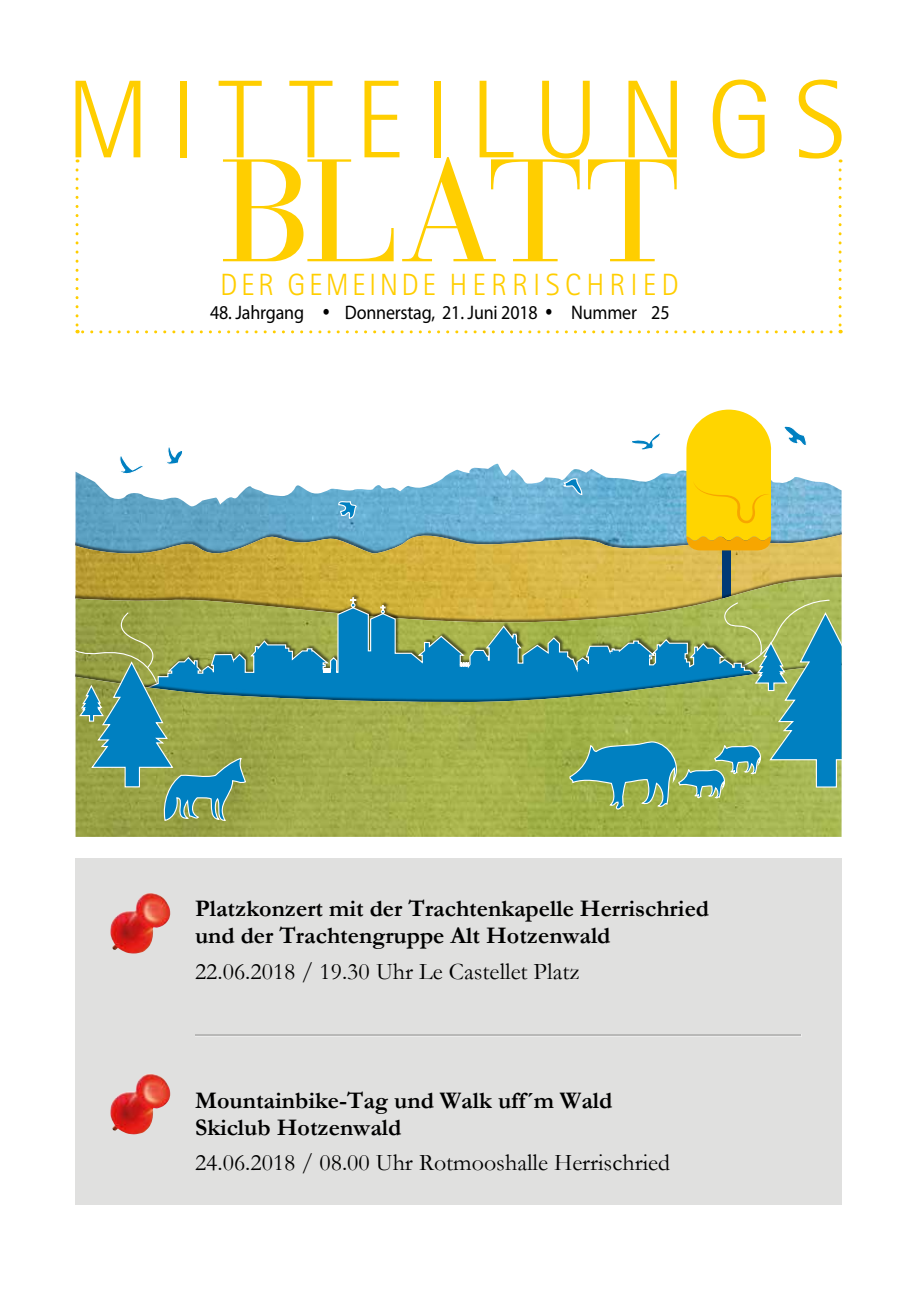
<style>
.page{position:relative;width:915px;height:1297px;background:#fff}
.page>*{position:absolute;margin:0;border:0;box-sizing:border-box;transform-origin:0 0}
.t1{font:144.75px "Bauer Bodoni";letter-spacing:-.02em;color:#ffce00}
.t2{font:300 111px "Rotis Semi Sans";letter-spacing:.18em;color:#ffce00}
.t3{font:300 30.75px "Rotis Sans Serif";letter-spacing:.16em;color:#ffce00}
.t4{font:700 24px/27.2px "Garamond";color:#000}
.t5{font:24px "Garamond";color:#000}
.t6{font:19.65px "Myriad Pro";letter-spacing:-.01em;color:#000;scale:.92 1}
</style>
<div class="page">
<svg style="left:838px;top:170px;width:3px;height:163px"></svg>
<svg style="left:75px;top:170px;width:755px;height:163px"></svg>
<div style="left:75px;top:858px;width:766px;height:358px;background:#e0e0df"></div>
<img style="left:75px;top:462px;width:766px;height:65px">
<div style="left:75px;top:527px;width:766px;height:115px;background:#000;opacity:.5"></div>
<img style="left:75px;top:531px;width:766px;height:41px">
<div style="left:722px;top:480px;width:8px;height:175px;background:#003a76"></div>
<div style="left:75px;top:572px;width:766px;height:181px;background:#000;opacity:.5"></div>
<img style="left:75px;top:577px;width:766px;height:22px">
<div style="left:141px;top:593px;width:621px;height:134px;background:#000;opacity:.5"></div>
<svg style="left:247px;top:597px;width:513px;height:64px;background:#85a16b"></svg>
<svg style="left:75px;top:702px;width:766px;height:135px;background:#a3af4b"></svg>
<img style="left:247px;top:665px;width:321px;height:37px">
<svg style="left:784px;top:426px;width:22px;height:19px"></svg>
<svg style="left:632px;top:433px;width:29px;height:17px"></svg>
<svg style="left:117px;top:456px;width:29px;height:23px"></svg>
<svg style="left:163px;top:447px;width:20px;height:19px"></svg>
<svg style="left:337px;top:500px;width:20px;height:19px"></svg>
<svg style="left:560px;top:477px;width:22px;height:19px"></svg>
<svg style="left:686px;top:410px;width:84px;height:141px;background:#fcd211"></svg>
<svg style="left:568px;top:599px;width:273px;height:211px;background:#76a677"></svg>
<svg style="left:75px;top:597px;width:172px;height:225px;background:#789d6a"></svg>
<hr style="left:195px;top:1034px;width:606px;height:2px;background:#b8b8b7">
<hr style="left:195px;top:1036px;width:606px;height:1px;background:#ebebeb">
<img style="left:110px;top:893px;width:60px;height:61px">
<img style="left:110px;top:1074px;width:60px;height:60px">
<div style="left:40px;top:1205px;width:822px;height:44px;background:#fff"></div>
<h2 class="t2" style="left:66px;top:56px;width:781px">MITTEILUNGS</h2>
<h1 class="t1" style="left:221px;top:125px;width:460px">BLATT</h1>
<p class="t3" style="left:220px;top:267px;width:460px">DER GEMEINDE HERRISCHRIED</p>
<p class="t6" style="left:210px;top:300px;width:500px">48. Jahrgang • Donnerstag, 21. Juni 2018 • Nummer 25</p>
<p class="t4" style="left:195px;top:895px;width:515px">Platzkonzert mit der Trachtenkapelle Herrischried und der Trachtengruppe Alt Hotzenwald</p>
<p class="t5" style="left:195px;top:955px;width:386px">22.06.2018 / 19.30 Uhr Le Castellet Platz</p>
<p class="t4" style="left:195px;top:1087px;width:418px">Mountainbike-Tag und Walk uff´m Wald<br>Skiclub Hotzenwald</p>
<p class="t5" style="left:195px;top:1147px;width:476px">24.06.2018 / 08.00 Uhr Rotmooshalle Herrischried</p>
</div>
